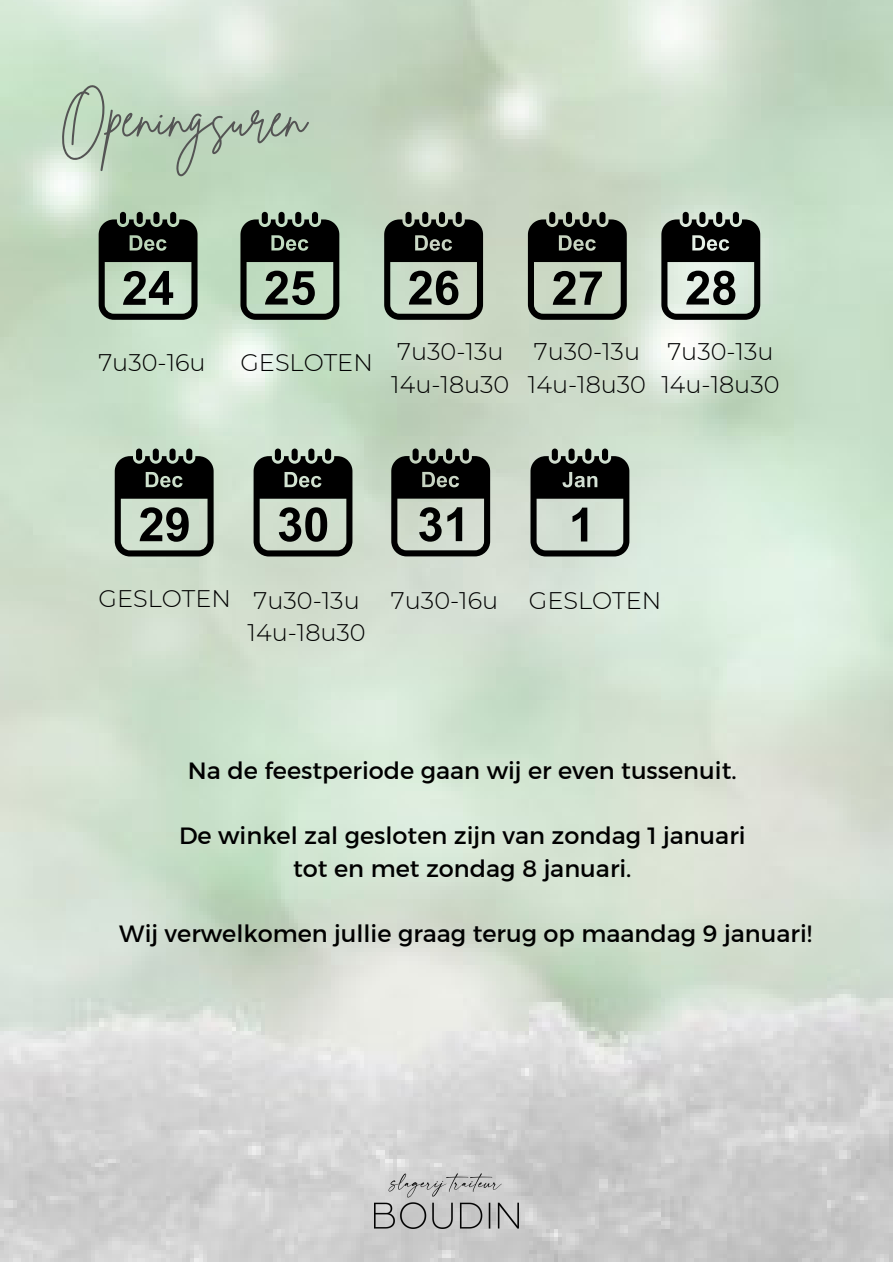
<style>
.page{position:relative;width:893px;height:1264px;background:#fff}
.page>*{position:absolute;margin:0;border:0;box-sizing:border-box;transform-origin:0 0}
.t1{font:52.5px "Brittany Signature";color:#545454}
.t2{font:24px/32.5px "Kief Montaser Regular";color:#000;text-align:center}
.t3{font:300 24px/32.5px "Montserrat";color:#000}
</style>
<div class="page">
<img style="left:0;top:0;width:892px;height:1261px">
<img style="left:374px;top:1173px;width:144px;height:55px">
<div style="left:120px;top:212px;width:6px;height:12px;background:#000;border-radius:3px"></div>
<div style="left:137px;top:212px;width:6px;height:12px;background:#000;border-radius:3px"></div>
<div style="left:153px;top:212px;width:6px;height:12px;background:#000;border-radius:3px"></div>
<div style="left:170px;top:212px;width:6px;height:12px;background:#000;border-radius:3px"></div>
<svg style="left:99px;top:219px;width:98px;height:101px;background:#566156"></svg>
<div style="left:262px;top:212px;width:6px;height:12px;background:#000;border-radius:3px"></div>
<div style="left:278px;top:212px;width:6px;height:12px;background:#000;border-radius:3px"></div>
<div style="left:295px;top:212px;width:6px;height:12px;background:#000;border-radius:3px"></div>
<div style="left:312px;top:212px;width:6px;height:12px;background:#000;border-radius:3px"></div>
<svg style="left:240px;top:219px;width:99px;height:101px;background:#546054"></svg>
<div style="left:275px;top:448px;width:6px;height:12px;background:#000;border-radius:3px"></div>
<div style="left:291px;top:448px;width:7px;height:12px;background:#000;border-radius:3px"></div>
<div style="left:308px;top:448px;width:6px;height:12px;background:#000;border-radius:3px"></div>
<div style="left:325px;top:448px;width:6px;height:12px;background:#000;border-radius:3px"></div>
<svg style="left:253px;top:456px;width:99px;height:100px;background:#5a6059"></svg>
<svg style="left:391px;top:456px;width:99px;height:100px;background:#5e635c"></svg>
<div style="left:412px;top:448px;width:6px;height:12px;background:#000;border-radius:3px"></div>
<div style="left:429px;top:448px;width:6px;height:12px;background:#000;border-radius:3px"></div>
<div style="left:446px;top:448px;width:6px;height:12px;background:#000;border-radius:3px"></div>
<div style="left:462px;top:448px;width:7px;height:12px;background:#000;border-radius:3px"></div>
<svg style="left:530px;top:456px;width:99px;height:100px;background:#676e67"></svg>
<div style="left:551px;top:448px;width:7px;height:12px;background:#000;border-radius:3px"></div>
<div style="left:568px;top:448px;width:6px;height:12px;background:#000;border-radius:3px"></div>
<div style="left:585px;top:448px;width:6px;height:12px;background:#000;border-radius:3px"></div>
<div style="left:602px;top:448px;width:6px;height:12px;background:#000;border-radius:3px"></div>
<div style="left:549px;top:212px;width:6px;height:12px;background:#000;border-radius:3px"></div>
<div style="left:566px;top:212px;width:6px;height:12px;background:#000;border-radius:3px"></div>
<div style="left:582px;top:212px;width:6px;height:12px;background:#000;border-radius:3px"></div>
<div style="left:599px;top:212px;width:6px;height:12px;background:#000;border-radius:3px"></div>
<svg style="left:528px;top:219px;width:98px;height:101px;background:#5a6057"></svg>
<div style="left:682px;top:212px;width:6px;height:12px;background:#000;border-radius:3px"></div>
<div style="left:699px;top:212px;width:6px;height:12px;background:#000;border-radius:3px"></div>
<div style="left:716px;top:212px;width:6px;height:12px;background:#000;border-radius:3px"></div>
<div style="left:732px;top:212px;width:7px;height:12px;background:#000;border-radius:3px"></div>
<svg style="left:661px;top:219px;width:99px;height:101px;background:#5f6560"></svg>
<div style="left:136px;top:448px;width:6px;height:12px;background:#000;border-radius:3px"></div>
<div style="left:153px;top:448px;width:6px;height:12px;background:#000;border-radius:3px"></div>
<div style="left:169px;top:448px;width:6px;height:12px;background:#000;border-radius:3px"></div>
<div style="left:186px;top:448px;width:6px;height:12px;background:#000;border-radius:3px"></div>
<svg style="left:115px;top:456px;width:98px;height:100px;background:#585f57"></svg>
<div style="left:405px;top:212px;width:6px;height:12px;background:#000;border-radius:3px"></div>
<div style="left:422px;top:212px;width:6px;height:12px;background:#000;border-radius:3px"></div>
<div style="left:439px;top:212px;width:6px;height:12px;background:#000;border-radius:3px"></div>
<div style="left:455px;top:212px;width:6px;height:12px;background:#000;border-radius:3px"></div>
<svg style="left:384px;top:219px;width:99px;height:101px;background:#565d55"></svg>
<h1 class="t1" style="left:59px;top:84px;width:248px">Openingsuren</h1>
<p class="t3" style="left:98px;top:346px;width:109px">7u30-16u</p>
<p class="t3" style="left:240px;top:346px;width:134px">GESLOTEN</p>
<p class="t3" style="left:391px;top:335px;width:120px">7u30-13u<br>14u-18u30</p>
<p class="t3" style="left:528px;top:335px;width:120px">7u30-13u<br>14u-18u30</p>
<p class="t3" style="left:661px;top:335px;width:120px">7u30-13u<br>14u-18u30</p>
<p class="t3" style="left:99px;top:582px;width:134px">GESLOTEN</p>
<p class="t3" style="left:247px;top:583px;width:120px">7u30-13u<br>14u-18u30</p>
<p class="t3" style="left:391px;top:583px;width:109px">7u30-16u</p>
<p class="t3" style="left:529px;top:583px;width:134px">GESLOTEN</p>
<p class="t2" style="left:188px;top:754px;width:550px">Na de feestperiode gaan wij er even tussenuit.</p>
<p class="t2" style="left:179px;top:819px;width:568px">De winkel zal gesloten zijn van zondag 1 januari tot en met zondag 8 januari.</p>
<p class="t2" style="left:119px;top:917px;width:694px">Wij verwelkomen jullie graag terug op maandag 9 januari!</p>
</div>
